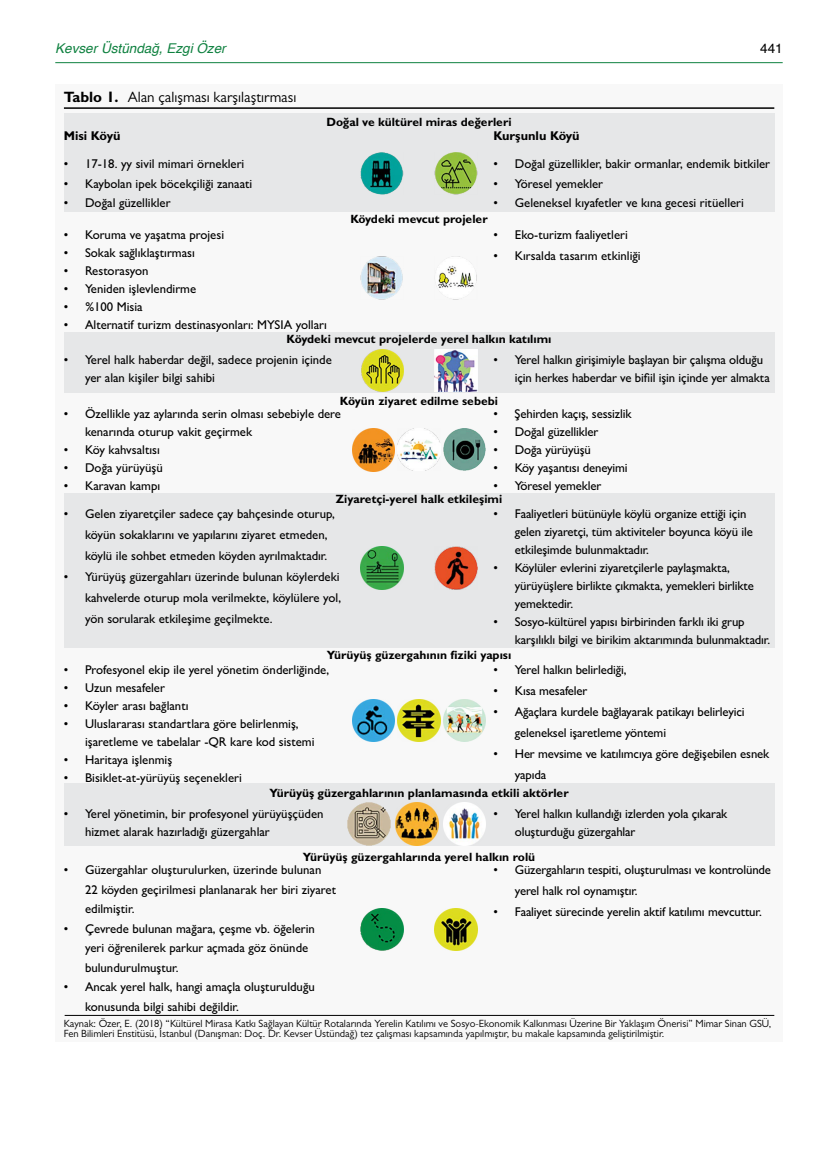
<style>
.page{position:relative;width:838px;height:1170px;background:#fff}
.page>*{position:absolute;margin:0;border:0;box-sizing:border-box;transform-origin:0 0}
.t1{font:15px "Gill Sans MT Pro";color:#000}
.t2{font:italic 13.5px "Helvetica";color:#0f8140}
.t3{font:13.5px "Helvetica";color:#000}
.t4{font:500 12.75px/18px "Gill Sans MT Pro";color:#000}
.t5{font:700 12.75px "Gill Sans MT Pro";color:#000}
.t6{font:700 12px "Gill Sans MT Pro";color:#000}
.t7{font:10.5px/10.5px "Gill Sans MT Pro";color:#000}
.s1{font-weight:700}
</style>
<div class="page">
<hr style="left:55px;top:62px;width:727px;height:1px;background:#0f8140">
<div style="left:55px;top:85px;width:727px;height:957px;background:#f8f8f8"></div>
<div style="left:64px;top:113px;width:710px;height:99px;background:#e6e7e8"></div>
<div style="left:64px;top:332px;width:710px;height:60px;background:#e6e7e8"></div>
<div style="left:64px;top:493px;width:710px;height:155px;background:#e6e7e8"></div>
<div style="left:64px;top:783px;width:710px;height:62px;background:#e6e7e8"></div>
<hr style="left:64px;top:107px;width:710px;height:2px;background:#000">
<hr style="left:65px;top:1015px;width:709px;height:1px;background:#000">
<img style="left:361px;top:152px;width:42px;height:43px">
<img style="left:435px;top:152px;width:42px;height:43px">
<img style="left:361px;top:257px;width:42px;height:42px">
<img style="left:438px;top:266px;width:39px;height:22px">
<img style="left:361px;top:349px;width:43px;height:43px">
<img style="left:435px;top:349px;width:42px;height:43px">
<img style="left:361px;top:546px;width:42px;height:43px">
<img style="left:435px;top:546px;width:42px;height:43px">
<img style="left:352px;top:699px;width:43px;height:42px">
<img style="left:398px;top:699px;width:42px;height:42px">
<img style="left:443px;top:699px;width:43px;height:42px">
<img style="left:348px;top:802px;width:42px;height:43px">
<img style="left:395px;top:802px;width:43px;height:43px">
<img style="left:443px;top:802px;width:43px;height:43px">
<img style="left:361px;top:908px;width:42px;height:42px">
<img style="left:435px;top:908px;width:42px;height:42px">
<img style="left:352px;top:428px;width:43px;height:43px">
<img style="left:398px;top:428px;width:42px;height:42px">
<img style="left:443px;top:428px;width:43px;height:42px">
<p class="t2" style="left:55px;top:37px;width:172px">Kevser Üstündağ, Ezgi Özer</p>
<p class="t3" style="left:760px;top:37px;width:24px">441</p>
<p class="t1" style="left:64px;top:88px;width:234px"><span class="s1">Tablo 1.</span> Alan çalışması karşılaştırması</p>
<p class="t5" style="left:64px;top:128px;width:58px">Misi Köyü</p>
<p class="t4" style="left:64px;top:155px;width:182px">• 17-18. yy sivil mimari örnekleri</p>
<p class="t4" style="left:64px;top:174px;width:190px">• Kaybolan ipek böcekçiliği zanaati</p>
<p class="t4" style="left:64px;top:194px;width:108px">• Doğal güzellikler</p>
<p class="t6" style="left:326px;top:114px;width:187px">Doğal ve kültürel miras değerleri</p>
<p class="t5" style="left:493px;top:128px;width:88px">Kurşunlu Köyü</p>
<p class="t4" style="left:493px;top:155px;width:278px">• Doğal güzellikler, bakir ormanlar, endemik bitkiler</p>
<p class="t4" style="left:493px;top:174px;width:111px">• Yöresel yemekler</p>
<p class="t4" style="left:493px;top:194px;width:252px">• Geleneksel kıyafetler ve kına gecesi ritüelleri</p>
<p class="t6" style="left:350px;top:212px;width:139px">Köydeki mevcut projeler</p>
<p class="t4" style="left:64px;top:225px;width:162px">• Koruma ve yaşatma projesi</p>
<p class="t4" style="left:64px;top:243px;width:133px">• Sokak sağlıklaştırması</p>
<p class="t4" style="left:64px;top:261px;width:86px">• Restorasyon</p>
<p class="t4" style="left:64px;top:279px;width:134px">• Yeniden işlevlendirme</p>
<p class="t4" style="left:64px;top:297px;width:80px">• %100 Misia</p>
<p class="t4" style="left:64px;top:315px;width:264px">• Alternatif turizm destinasyonları: MYSIA yolları</p>
<p class="t4" style="left:493px;top:225px;width:136px">• Eko-turizm faaliyetleri</p>
<p class="t4" style="left:493px;top:246px;width:149px">• Kırsalda tasarım etkinliği</p>
<p class="t6" style="left:286px;top:331px;width:266px">Köydeki mevcut projelerde yerel halkın katılımı</p>
<p class="t4" style="left:85px;top:351px;width:248px;text-indent:-21px">• Yerel halk haberdar değil, sadece projenin içinde yer alan kişiler bilgi sahibi</p>
<p class="t4" style="left:515px;top:351px;width:256px;text-indent:-21px">• Yerel halkın girişimiyle başlayan bir çalışma olduğu için herkes haberdar ve bifiil işin içinde yer almakta</p>
<p class="t6" style="left:340px;top:393px;width:160px">Köyün ziyaret edilme sebebi</p>
<p class="t4" style="left:85px;top:405px;width:257px;text-indent:-21px">• Özellikle yaz aylarında serin olması sebebiyle dere kenarında oturup vakit geçirmek</p>
<p class="t4" style="left:64px;top:441px;width:98px">• Köy kahvsaltısı</p>
<p class="t4" style="left:64px;top:459px;width:100px">• Doğa yürüyüşü</p>
<p class="t4" style="left:64px;top:477px;width:98px">• Karavan kampı</p>
<p class="t4" style="left:493px;top:405px;width:139px">• Şehirden kaçış, sessizlik</p>
<p class="t4" style="left:493px;top:423px;width:106px">• Doğal güzellikler</p>
<p class="t4" style="left:493px;top:441px;width:99px">• Doğa yürüyüşü</p>
<p class="t4" style="left:493px;top:459px;width:136px">• Köy yaşantısı deneyimi</p>
<p class="t4" style="left:493px;top:477px;width:109px">• Yöresel yemekler</p>
<p class="t6" style="left:336px;top:492px;width:168px">Ziyaretçi-yerel halk etkileşimi</p>
<p class="t4" style="left:85px;top:503px;width:251px;line-height:21px;text-indent:-21px">• Gelen ziyaretçiler sadece çay bahçesinde oturup, köyün sokaklarını ve yapılarını ziyaret etmeden, köylü ile sohbet etmeden köyden ayrılmaktadır.</p>
<p class="t4" style="left:85px;top:566px;width:257px;line-height:21px;text-align:justify;text-indent:-21px">• Yürüyüş güzergahları üzerinde bulunan köylerdeki kahvelerde oturup mola verilmekte, köylülere yol, yön sorularak etkileşime geçilmekte.</p>
<p class="t4" style="left:515px;top:504px;width:239px;text-indent:-21px">• Faaliyetleri bütünüyle köylü organize ettiği için gelen ziyaretçi, tüm aktiviteler boyunca köyü ile etkileşimde bulunmaktadır.</p>
<p class="t4" style="left:515px;top:558px;width:240px;text-indent:-21px">• Köylüler evlerini ziyaretçilerle paylaşmakta, yürüyüşlere birlikte çıkmakta, yemekleri birlikte yemektedir.</p>
<p class="t4" style="left:515px;top:613px;width:257px;text-indent:-21px">• Sosyo-kültürel yapısı birbirinden farklı iki grup karşılıklı bilgi ve birikim aktarımında bulunmaktadır.</p>
<p class="t6" style="left:327px;top:647px;width:186px">Yürüyüş güzergahının fiziki yapısı</p>
<p class="t4" style="left:64px;top:661px;width:267px">• Profesyonel ekip ile yerel yönetim önderliğinde,</p>
<p class="t4" style="left:64px;top:679px;width:103px">• Uzun mesafeler</p>
<p class="t4" style="left:64px;top:697px;width:126px">• Köyler arası bağlantı</p>
<p class="t4" style="left:85px;top:715px;width:231px;text-indent:-21px">• Uluslararası standartlara göre belirlenmiş, işaretleme ve tabelalar -QR kare kod sistemi</p>
<p class="t4" style="left:64px;top:751px;width:110px">• Haritaya işlenmiş</p>
<p class="t4" style="left:64px;top:769px;width:179px">• Bisiklet-at-yürüyüş seçenekleri</p>
<p class="t4" style="left:493px;top:661px;width:134px">• Yerel halkın belirlediği,</p>
<p class="t4" style="left:493px;top:682px;width:95px">• Kısa mesafeler</p>
<p class="t4" style="left:515px;top:701px;width:231px;line-height:21px;text-indent:-21px">• Ağaçlara kurdele bağlayarak patikayı belirleyici geleneksel işaretleme yöntemi</p>
<p class="t4" style="left:515px;top:743px;width:256px;line-height:21px;text-indent:-21px">• Her mevsime ve katılımcıya göre değişebilen esnek yapıda</p>
<p class="t6" style="left:269px;top:785px;width:301px">Yürüyüş güzergahlarının planlamasında etkili aktörler</p>
<p class="t4" style="left:85px;top:804px;width:240px;text-indent:-21px">• Yerel yönetimin, bir profesyonel yürüyüşçüden hizmet alarak hazırladığı güzergahlar</p>
<p class="t4" style="left:515px;top:804px;width:214px;text-indent:-21px">• Yerel halkın kullandığı izlerden yola çıkarak oluşturduğu güzergahlar</p>
<p class="t4" style="left:85px;top:859px;width:252px;line-height:19.5px;text-indent:-21px">• Güzergahlar oluşturulurken, üzerinde bulunan<br>22 köyden geçirilmesi planlanarak her biri ziyaret edilmiştir.</p>
<p class="t4" style="left:85px;top:918px;width:231px;line-height:19.5px;text-indent:-21px">• Çevrede bulunan mağara, çeşme vb. öğelerin yeri öğrenilerek parkur açmada göz önünde bulundurulmuştur.</p>
<p class="t4" style="left:85px;top:976px;width:231px;line-height:19.5px;text-indent:-21px">• Ancak yerel halk, hangi amaçla oluşturulduğu konusunda bilgi sahibi değildir.</p>
<p class="t6" style="left:303px;top:849px;width:234px">Yürüyüş güzergahlarında yerel halkın rolü</p>
<p class="t4" style="left:515px;top:859px;width:258px;line-height:21px;text-indent:-21px">• Güzergahların tespiti, oluşturulması ve kontrolünde yerel halk rol oynamıştır.</p>
<p class="t4" style="left:493px;top:902px;width:270px">• Faaliyet sürecinde yerelin aktif katılımı mevcuttur.</p>
<p class="t7" style="left:64px;top:1017px;width:709px">Kaynak: Özer, E. (2018) “Kültürel Mirasa Katkı Sağlayan Kültür Rotalarında Yerelin Katılımı ve Sosyo-Ekonomik Kalkınması Üzerine Bir Yaklaşım Önerisi” Mimar Sinan GSÜ,<br>Fen Bilimleri Enstitüsü, İstanbul (Danışman: Doç. Dr. Kevser Üstündağ) tez çalışması kapsamında yapılmıştır, bu makale kapsamında geliştirilmiştir.</p>
</div>
